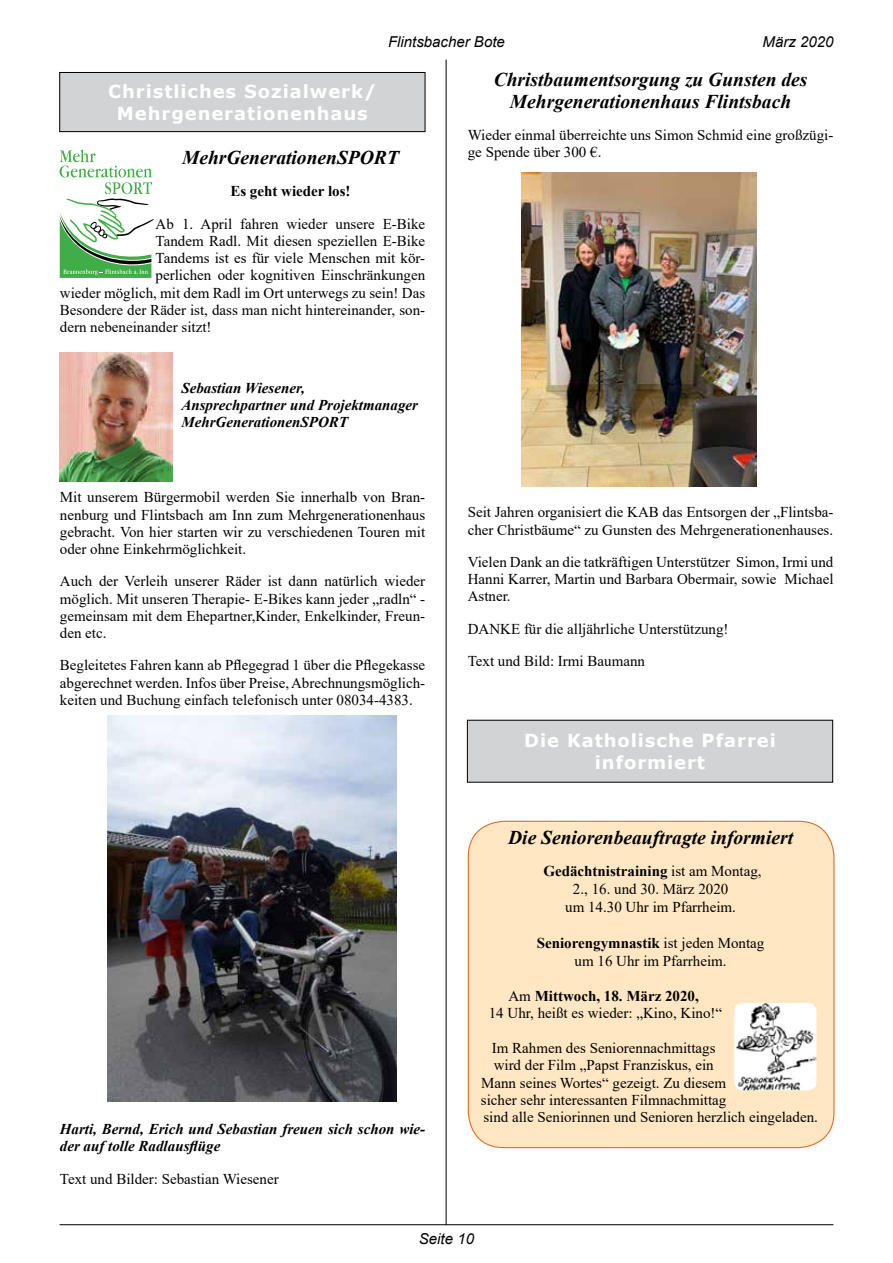
<style>
.page{position:relative;width:893px;height:1263px;background:#fff}
.page>*{position:absolute;margin:0;border:0;box-sizing:border-box;transform-origin:0 0}
.t1{font:italic 700 19.5px/22.5px "Times New Roman";color:#000;text-align:center}
.t2{font:700 18px/21.6px "Verdana";letter-spacing:.05em;color:#fff;text-align:center}
.t3{font:15px/17.2px "Times New Roman";color:#000;text-align:justify}
.t4{font:italic 700 15px/17.2px "Times New Roman";color:#000}
.t5{font:italic 15px "Arial";color:#000}
.t6{font:700 15px "Times New Roman";color:#000}
.s1{font-weight:700}
</style>
<div class="page">
<hr style="left:60px;top:1224px;width:773px;height:1px;background:#000">
<hr style="left:446px;top:60px;width:1px;height:1165px;background:#000">
<div style="left:60px;top:72px;width:365px;height:60px;background:#d1d3d4"></div>
<div style="left:60px;top:72px;width:365px;height:60px;border:1px solid #000"></div>
<img style="left:60px;top:353px;width:112px;height:128px">
<svg style="left:60px;top:150px;width:94px;height:128px"></svg>
<img style="left:108px;top:716px;width:289px;height:385px">
<img style="left:522px;top:173px;width:235px;height:314px">
<div style="left:467px;top:720px;width:366px;height:62px;background:#d1d3d4"></div>
<div style="left:467px;top:720px;width:366px;height:62px;border:1px solid #000"></div>
<div style="left:468px;top:821px;width:366px;height:326px;background:#ffe7c3;border-radius:35px"></div>
<img style="left:734px;top:1003px;width:82px;height:87px">
<p class="t5" style="left:388px;top:32px;width:118px">Flintsbacher Bote</p>
<p class="t5" style="left:763px;top:32px;width:72px">März 2020</p>
<p class="t2" style="left:108px;top:80px;width:270px">Christliches Sozialwerk/<br>Mehrgenerationenhaus</p>
<h1 class="t1" style="left:182px;top:146px;width:218px">MehrGenerationenSPORT</h1>
<p class="t6" style="left:230px;top:181px;width:122px">Es geht wieder los!</p>
<p class="t3" style="left:156px;top:215px;width:271px">Ab 1. April fahren wieder unsere E-Bike</p>
<p class="t3" style="left:156px;top:232px;width:271px">Tandem Radl. Mit diesen speziellen E-Bike</p>
<p class="t3" style="left:156px;top:249px;width:271px">Tandems ist es für viele Menschen mit kör-</p>
<p class="t3" style="left:156px;top:266px;width:271px">perlichen oder kognitiven Einschränkungen</p>
<p class="t3" style="left:60px;top:284px;width:367px">wieder möglich, mit dem Radl im Ort unterwegs zu sein! Das</p>
<p class="t3" style="left:60px;top:301px;width:367px">Besondere der Räder ist, dass man nicht hintereinander, son-</p>
<p class="t3" style="left:60px;top:318px;width:153px">dern nebeneinander sitzt!</p>
<p class="t4" style="left:181px;top:379px;width:238px">Sebastian Wiesener,<br>Ansprechpartner und Projektmanager<br>MehrGenerationenSPORT</p>
<p class="t3" style="left:60px;top:488px;width:367px">Mit unserem Bürgermobil werden Sie innerhalb von Bran&shy;nenburg und Flintsbach am Inn zum Mehrgenerationenhaus gebracht. Von hier starten wir zu verschiedenen Touren mit oder ohne Einkehrmöglichkeit.</p>
<p class="t3" style="left:60px;top:572px;width:367px">Auch der Verleih unserer Räder ist dann natürlich wieder möglich. Mit unseren Therapie- E-Bikes kann jeder „radln“ - gemeinsam mit dem Ehepartner,Kinder, Enkelkinder, Freun&shy;den etc.</p>
<p class="t3" style="left:60px;top:656px;width:367px">Begleitetes Fahren kann ab Pflegegrad 1 über die Pflegekasse abgerechnet werden. Infos über Preise, Abrechnungsmöglich&shy;keiten und Buchung einfach telefonisch unter 08034-4383.</p>
<p class="t4" style="left:60px;top:1120px;width:367px">Harti, Bernd, Erich und Sebastian freuen sich schon wie&shy;der auf tolle Radlausflüge</p>
<p class="t3" style="left:60px;top:1169px;width:220px">Text und Bilder: Sebastian Wiesener</p>
<h1 class="t1" style="left:494px;top:67px;width:315px">Christbaumentsorgung zu Gunsten des<br>Mehrgenerationenhaus Flintsbach</h1>
<p class="t3" style="left:468px;top:126px;width:367px">Wieder einmal überreichte uns Simon Schmid eine großzügi&shy;ge Spende über 300 €.</p>
<p class="t3" style="left:468px;top:503px;width:367px">Seit Jahren organisiert die KAB das Entsorgen der „Flintsba&shy;cher Christbäume“ zu Gunsten des Mehrgenerationenhauses.</p>
<p class="t3" style="left:468px;top:553px;width:367px">Vielen Dank an die tatkräftigen Unterstützer Simon, Irmi und Hanni Karrer, Martin und Barbara Obermair, sowie Michael Astner.</p>
<p class="t3" style="left:468px;top:612px;width:262px;line-height:32.2px">DANKE für die alljährliche Unterstützung!<br>Text und Bild: Irmi Baumann</p>
<p class="t2" style="left:524px;top:729px;width:253px">Die Katholische Pfarrei informiert</p>
<h1 class="t1" style="left:508px;top:825px;width:286px">Die Seniorenbeauftragte informiert</h1>
<p class="t3" style="left:543px;top:861px;width:220px;line-height:18px;text-align:center"><span class="s1">Gedächtnistraining</span> ist am Montag,<br>2., 16. und 30. März 2020<br>um 14.30 Uhr im Pfarrheim.</p>
<p class="t3" style="left:537px;top:933px;width:229px;line-height:18px;text-align:center"><span class="s1">Seniorengymnastik</span> ist jeden Montag um 16 Uhr im Pfarrheim.</p>
<p class="t3" style="left:489px;top:987px;width:235px;text-align:center">Am <span class="s1">Mittwoch, 18. März 2020,<br></span>14 Uhr, heißt es wieder: „Kino, Kino!“</p>
<p class="t3" style="left:492px;top:1039px;width:225px">Im Rahmen des Seniorennachmittags</p>
<p class="t3" style="left:494px;top:1056px;width:221px">wird der Film „Papst Franziskus, ein</p>
<p class="t3" style="left:481px;top:1073px;width:247px">Mann seines Wortes“ gezeigt. Zu diesem</p>
<p class="t3" style="left:481px;top:1090px;width:247px">sicher sehr interessanten Filmnachmittag</p>
<p class="t3" style="left:483px;top:1108px;width:336px">sind alle Seniorinnen und Senioren herzlich eingeladen.</p>
<p class="t5" style="left:419px;top:1229px;width:57px">Seite 10</p>
</div>
